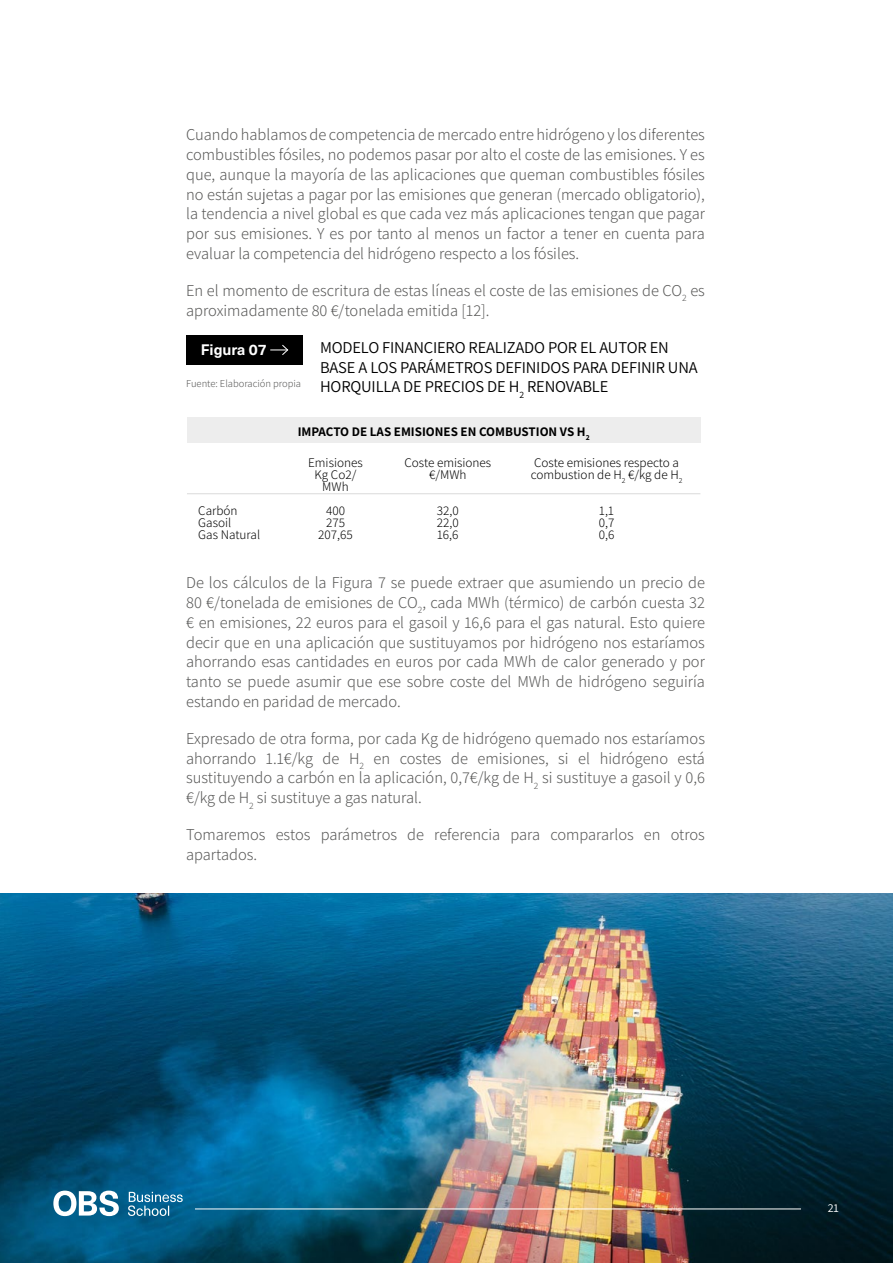
<style>
.page{position:relative;width:893px;height:1263px;background:#fff}
.page>*{position:absolute;margin:0;border:0;box-sizing:border-box;transform-origin:0 0}
.t1{font:300 16.5px/19.8px "Assistant";color:#575756;text-align:justify}
.t2{font:16.5px/19.8px "Assistant";letter-spacing:-.01em;color:#000}
.t3{font:700 15px "Neue Haas Unica Pro";color:#fff}
.t4{font:300 13.05px/12.1px "Assistant";color:#000;text-align:center}
.t5{font:700 13.05px "Assistant";color:#000}
.t6{font:12px "Assistant";color:#fff}
.t7{font:300 10.5px "Assistant";color:#575756}
</style>
<div class="page">
<div style="left:186px;top:336px;width:117px;height:29px;background:#000"></div>
<svg style="left:270px;top:344px;width:19px;height:11px"></svg>
<div style="left:187px;top:417px;width:513px;height:26px;background:#ededed"></div>
<hr style="left:187px;top:493px;width:513px;height:1px;background:#dadada">
<img style="left:0;top:893px;width:893px;height:370px">
<hr style="left:195px;top:1208px;width:606px;height:1px;background:#fff">
<svg style="left:128px;top:1192px;width:55px;height:24px"></svg>
<svg style="left:53px;top:1190px;width:66px;height:26px"></svg>
<p class="t1" style="left:186px;top:124px;width:520px">Cuando hablamos de competencia de mercado entre hidrógeno y los diferentes combustibles fósiles, no podemos pasar por alto el coste de las emisiones. Y es que, aunque la mayoría de las aplicaciones que queman combustibles fósiles no están sujetas a pagar por las emisiones que generan (mercado obligatorio), la tendencia a nivel global es que cada vez más aplicaciones tengan que pagar por sus emisiones. Y es por tanto al menos un factor a tener en cuenta para evaluar la competencia del hidrógeno respecto a los fósiles.</p>
<p class="t1" style="left:186px;top:280px;width:520px">En el momento de escritura de estas líneas el coste de las emisiones de CO<sub>2</sub> es aproximadamente 80 €/tonelada emitida [12].</p>
<p class="t3" style="left:201px;top:341px;width:68px">Figura 07</p>
<p class="t2" style="left:320px;top:336px;width:379px">MODELO FINANCIERO REALIZADO POR EL AUTOR EN<br>BASE A LOS PARÁMETROS DEFINIDOS PARA DEFINIR UNA<br>HORQUILLA DE PRECIOS DE H<sub>2</sub> RENOVABLE</p>
<p class="t7" style="left:186px;top:376px;width:117px">Fuente: Elaboración propia</p>
<p class="t4" style="left:198px;top:504px;width:63px;text-align:left">Carbón<br>Gasoil<br>Gas Natural</p>
<p class="t5" style="left:298px;top:422px;width:294px">IMPACTO DE LAS EMISIONES EN COMBUSTION VS H<sub>2</sub></p>
<p class="t4" style="left:308px;top:455px;width:56px">Emisiones<br>Kg Co2/<br>MWh</p>
<p class="t4" style="left:318px;top:504px;width:36px">400<br>275<br>207,65</p>
<p class="t4" style="left:404px;top:455px;width:88px">Coste emisiones €/MWh</p>
<p class="t4" style="left:437px;top:504px;width:23px;text-align:justify">32,0<br>22,0<br>16,6</p>
<p class="t4" style="left:531px;top:455px;width:153px;text-align:left">Coste emisiones respecto a combustion de H<sub>2</sub> €/kg de H<sub>2</sub></p>
<p class="t4" style="left:599px;top:504px;width:17px;text-align:justify">1,1<br>0,7<br>0,6</p>
<p class="t1" style="left:186px;top:572px;width:520px">De los cálculos de la Figura 7 se puede extraer que asumiendo un precio de 80 €/tonelada de emisiones de CO<sub>2</sub>, cada MWh (térmico) de carbón cuesta 32 € en emisiones, 22 euros para el gasoil y 16,6 para el gas natural. Esto quiere decir que en una aplicación que sustituyamos por hidrógeno nos estaríamos ahorrando esas cantidades en euros por cada MWh de calor generado y por tanto se puede asumir que ese sobre coste del MWh de hidrógeno seguiría estando en paridad de mercado.</p>
<p class="t1" style="left:186px;top:727px;width:520px">Expresado de otra forma, por cada Kg de hidrógeno quemado nos estaríamos ahorrando 1.1€/kg de H<sub>2</sub> en costes de emisiones, si el hidrógeno está sustituyendo a carbón en la aplicación, 0,7€/kg de H<sub>2</sub> si sustituye a gasoil y 0,6 €/kg de H<sub>2</sub> si sustituye a gas natural.</p>
<p class="t1" style="left:186px;top:824px;width:520px">Tomaremos estos parámetros de referencia para compararlos en otros apartados.</p>
<p class="t6" style="left:828px;top:1200px;width:13px">21</p>
</div>
